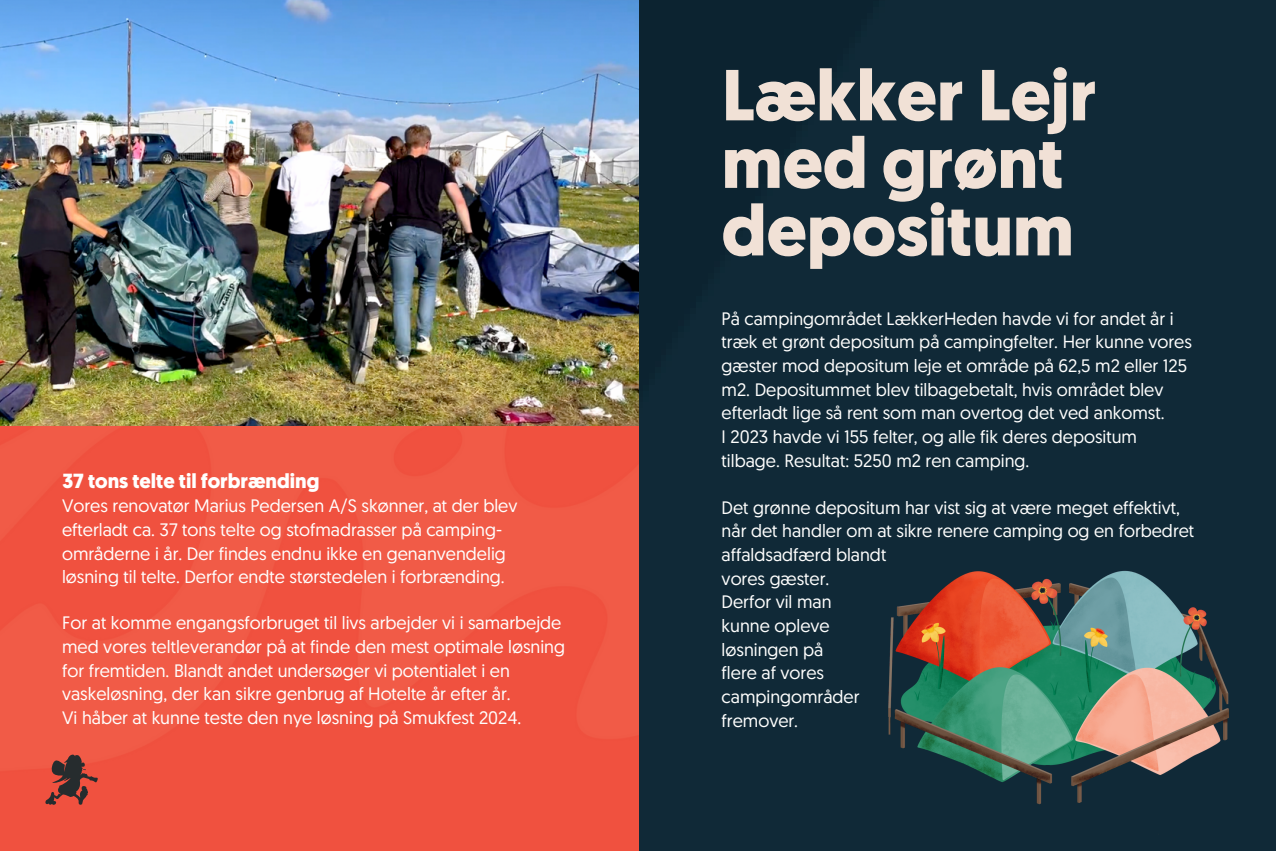
<style>
.page{position:relative;width:1276px;height:851px;background:#fff}
.page>*{position:absolute;margin:0;border:0;box-sizing:border-box;transform-origin:0 0}
.t1{font:700 72px/67.5px "Geomanist";color:#f1e1d6}
.t2{font:700 20.4px "Geomanist";color:#fffffe}
.t3{font:18px/23.7px "Geomanist";color:#fffffe}
</style>
<div class="page">
<div style="left:638px;top:0;width:638px;height:850px;background:#102937"></div>
<img style="left:0;top:0;width:638px;height:850px">
<img style="left:868px;top:487px;width:379px;height:363px">
<svg style="left:45px;top:754px;width:53px;height:51px;background:#9b4238"></svg>
<p class="t2" style="left:62px;top:472px;width:259px">37 tons telte til forbrænding</p>
<p class="t3" style="left:62px;top:496px;width:457px">Vores renovatør Marius Pedersen A/S skønner, at der blev efterladt ca. 37 tons telte og stofmadrasser på camping&shy;områderne i år. Der findes endnu ikke en genanvendelig</p>
<p class="t3" style="left:62px;top:567px;width:444px">løsning til telte. Derfor endte størstedelen i forbrænding.</p>
<p class="t3" style="left:62px;top:613px;width:504px">For at komme engangsforbruget til livs arbejder vi i samarbejde med vores teltleverandør på at finde den mest optimale løsning for fremtiden. Blandt andet undersøger vi potentialet i en vaskeløsning, der kan sikre genbrug af Hotelte år efter år.</p>
<p class="t3" style="left:62px;top:707px;width:461px">Vi håber at kunne teste den nye løsning på Smukfest 2024.</p>
<p class="t1" style="left:722px;top:69px;width:376px">Lækker Lejr med grønt depositum</p>
<p class="t3" style="left:722px;top:308px;width:472px">På campingområdet LækkerHeden havde vi for andet år i træk et grønt depositum på campingfelter. Her kunne vores gæster mod depositum leje et område på 62,5 m2 eller 125 m2. Depositummet blev tilbagebetalt, hvis området blev efterladt lige så rent som man overtog det ved ankomst.</p>
<p class="t3" style="left:722px;top:426px;width:417px">I 2023 havde vi 155 felter, og alle fik deres depositum tilbage. Resultat: 5250 m2 ren camping.</p>
<p class="t3" style="left:722px;top:497px;width:474px">Det grønne depositum har vist sig at være meget effektivt, når det handler om at sikre renere camping og en forbedret affaldsadfærd blandt</p>
<p class="t3" style="left:722px;top:568px;width:109px">vores gæster.</p>
<p class="t3" style="left:722px;top:592px;width:111px">Derfor vil man</p>
<p class="t3" style="left:722px;top:615px;width:110px">kunne opleve</p>
<p class="t3" style="left:722px;top:639px;width:103px">løsningen på</p>
<p class="t3" style="left:722px;top:663px;width:104px">flere af vores</p>
<p class="t3" style="left:722px;top:686px;width:139px">campingområder</p>
<p class="t3" style="left:722px;top:710px;width:78px">fremover.</p>
</div>
